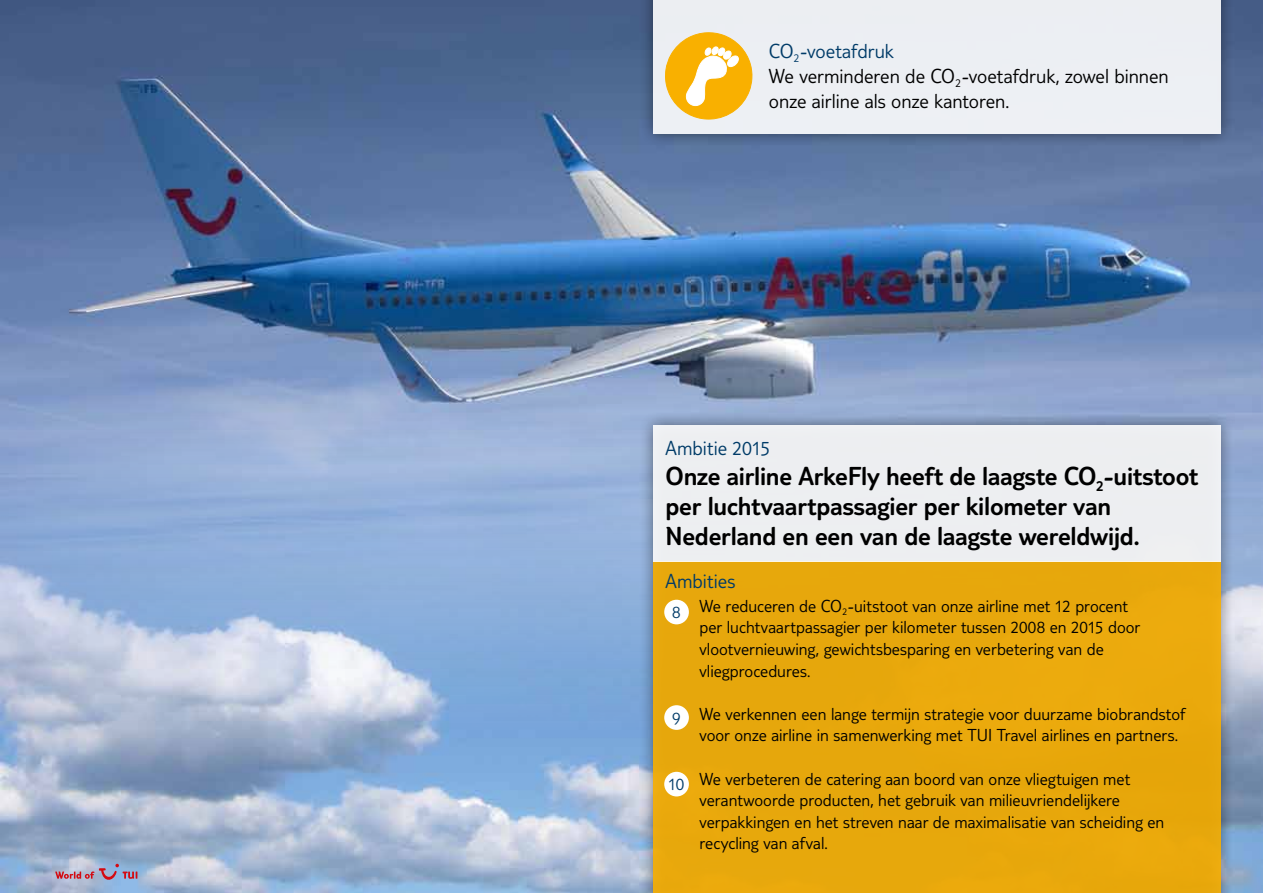
<style>
.page{position:relative;width:1263px;height:893px;background:#fff}
.page>*{position:absolute;margin:0;border:0;box-sizing:border-box;transform-origin:0 0}
.t1{font:300 27px/30px "TUI Type";letter-spacing:-.01em;color:#000}
.t2{font:300 21px/25.2px "TUI Type";letter-spacing:-.005em;color:#000}
.t3{font:300 21px "TUI Type";color:#003b68}
.t4{font:300 18px/21.6px "TUI Type";color:#000}
.t5{font:300 18px "TUI Type";color:#003b68}
.s1{color:#003b68}
</style>
<div class="page">
<img style="left:0;top:730px;width:1263px;height:163px">
<img style="left:0;top:0;width:1263px;height:730px">
<div style="left:638px;top:411px;width:597px;height:482px;background:#000;opacity:.5"></div>
<div style="left:653px;top:561px;width:567px;height:332px;background:#e7a80c"></div>
<div style="left:653px;top:425px;width:567px;height:136px;background:#edeef1"></div>
<div style="left:638px;top:0;width:597px;height:149px;background:#000;opacity:.5"></div>
<div style="left:653px;top:0;width:567px;height:134px;background:#eceff3"></div>
<svg style="left:665px;top:33px;width:87px;height:86px"></svg>
<div style="left:664px;top:600px;width:25px;height:24px;background:#fff;border-radius:50%"></div>
<div style="left:664px;top:705px;width:25px;height:25px;background:#fff;border-radius:50%"></div>
<div style="left:664px;top:772px;width:25px;height:24px;background:#fff;border-radius:50%"></div>
<svg style="left:55px;top:864px;width:82px;height:19px;background:#ab9db7"></svg>
<p class="t2" style="left:769px;top:38px;width:401px"><span class="s1">CO</span><sub>2</sub><span class="s1">-voetafdruk<br></span>We verminderen de CO<sub>2</sub>-voetafdruk, zowel binnen onze airline als onze kantoren.</p>
<p class="t3" style="left:665px;top:436px;width:106px">Ambitie 2015</p>
<h1 class="t1" style="left:665px;top:461px;width:534px">Onze airline ArkeFly heeft de laagste CO<sub>2</sub>-uitstoot per luchtvaartpassagier per kilometer van<br>Nederland en een van de laagste wereldwijd.</h1>
<p class="t3" style="left:665px;top:569px;width:71px">Ambities</p>
<p class="t5" style="left:672px;top:602px;width:10px">8</p>
<p class="t5" style="left:672px;top:707px;width:10px">9</p>
<p class="t5" style="left:668px;top:774px;width:18px">10</p>
<p class="t4" style="left:699px;top:595px;width:442px">We reduceren de CO<sub>2</sub>-uitstoot van onze airline met 12 procent per luchtvaartpassagier per kilometer tussen 2008 en 2015 door vlootvernieuwing, gewichtsbesparing en verbetering van de vliegprocedures.</p>
<p class="t4" style="left:699px;top:703px;width:487px">We verkennen een lange termijn strategie voor duurzame biobrandstof voor onze airline in samenwerking met TUI Travel airlines en partners.</p>
<p class="t4" style="left:699px;top:767px;width:466px">We verbeteren de catering aan boord van onze vliegtuigen met verantwoorde producten, het gebruik van milieuvriendelijkere verpakkingen en het streven naar de maximalisatie van scheiding en recycling van afval.</p>
</div>
